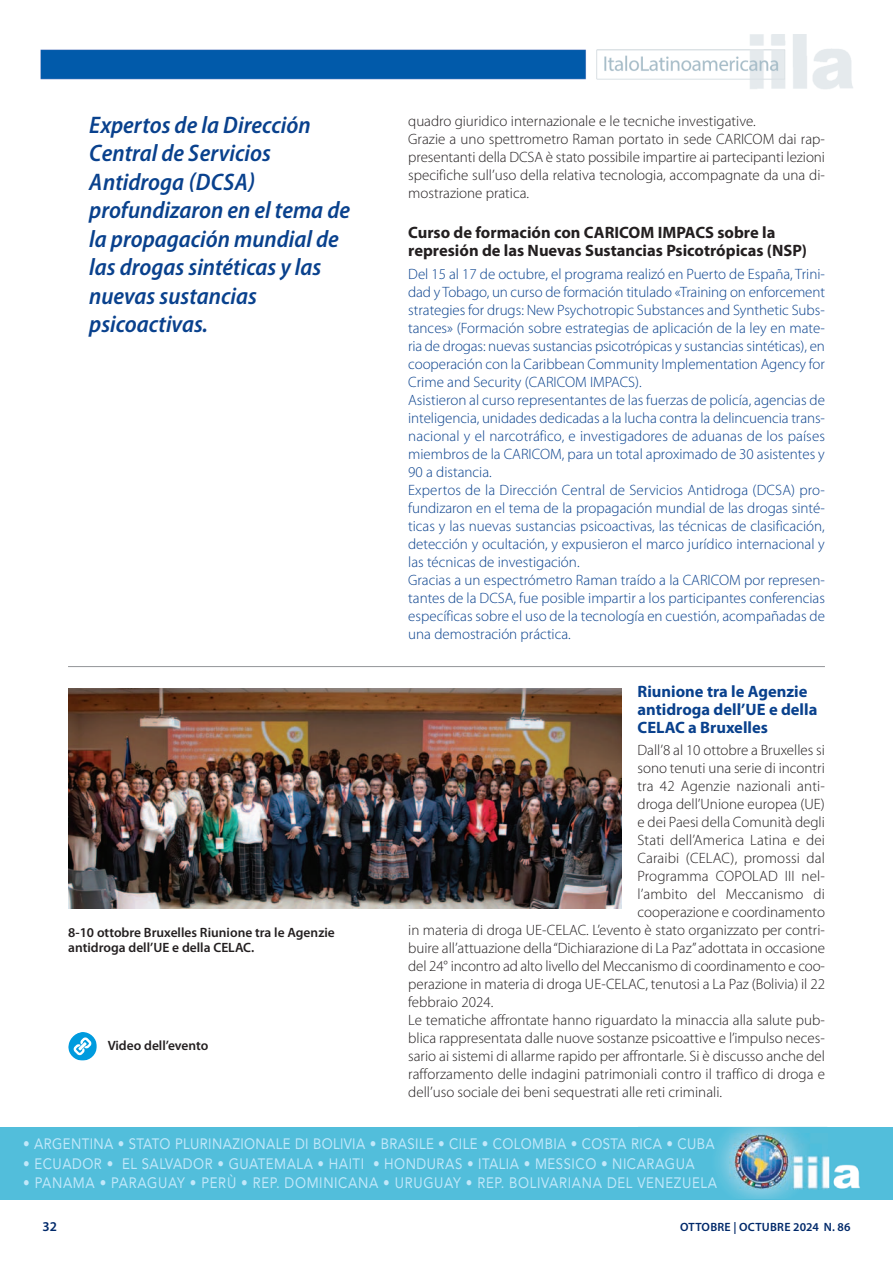
<style>
.page{position:relative;width:893px;height:1263px;background:#fff}
.page>*{position:absolute;margin:0;border:0;box-sizing:border-box;transform-origin:0 0}
.t1{font:italic 600 semi-condensed 24px/28.5px "Myriad Pro";color:#09418d}
.t2{font:700 16.5px/18px "Myriad Pro";color:#231f20}
.t3{font:700 16.5px/18px "Myriad Pro";color:#09418d}
.t4{font:300 15px/18px "Myriad Pro";color:#09418d}
.t5{font:300 15px/18px "Myriad Pro";color:#231f20}
.t6{font:15px "Avenir";letter-spacing:.04em;color:#c1e8fa;scale:.88 1}
.t7{font:600 13.5px/15px "Myriad Pro";color:#231f20}
.t8{font:600 13.5px "Myriad Pro";color:#00296a}
.t9{font:600 12px "Myriad Pro";letter-spacing:.02em;color:#00296a}
</style>
<div class="page">
<img style="left:40px;top:34px;width:813px;height:55px">
<div style="left:1px;top:1127px;width:892px;height:72px;background:#52bedb"></div>
<svg style="left:718px;top:1127px;width:73px;height:72px"></svg>
<img style="left:729px;top:1133px;width:131px;height:57px">
<hr style="left:68px;top:666px;width:757px;height:1px;background:#939598">
<img style="left:68px;top:689px;width:554px;height:219px">
<svg style="left:68px;top:1032px;width:29px;height:28px"></svg>
<h1 class="t1" style="left:89px;top:112px;width:262px">Expertos de la Dirección<br>Central de Servicios<br>Antidroga (DCSA) profundizaron en el tema de la propagación mundial de las drogas sintéticas y las nuevas sustancias psicoactivas.</h1>
<p class="t7" style="left:68px;top:926px;width:268px">8-10 ottobre Bruxelles Riunione tra le Agenzie antidroga dell’UE e della CELAC.</p>
<p class="t7" style="left:108px;top:1039px;width:102px">Video dell’evento</p>
<p class="t5" style="left:408px;top:113px;width:418px">quadro giuridico internazionale e le tecniche investigative.<br>Grazie a uno spettrometro Raman portato in sede CARICOM dai rap&shy;presentanti della DCSA è stato possibile impartire ai partecipanti lezioni specifiche sull’uso della relativa tecnologia, accompagnate da una di&shy;mostrazione pratica.</p>
<p class="t2" style="left:408px;top:225px;width:400px">Curso de formación con CARICOM IMPACS sobre la represión de las Nuevas Sustancias Psicotrópicas (NSP)</p>
<p class="t4" style="left:408px;top:266px;width:418px">Del 15 al 17 de octubre, el programa realizó en Puerto de España, Trini&shy;dad y Tobago, un curso de formación titulado «Training on enforcement strategies for drugs: New Psychotropic Substances and Synthetic Subs&shy;tances» (Formación sobre estrategias de aplicación de la ley en mate&shy;ria de drogas: nuevas sustancias psicotrópicas y sustancias sintéticas), en cooperación con la Caribbean Community Implementation Agency for Crime and Security (CARICOM IMPACS).<br>Asistieron al curso representantes de las fuerzas de policía, agencias de inteligencia, unidades dedicadas a la lucha contra la delincuencia trans&shy;nacional y el narcotráfico, e investigadores de aduanas de los países miembros de la CARICOM, para un total aproximado de 30 asistentes y 90 a distancia.<br>Expertos de la Dirección Central de Servicios Antidroga (DCSA) pro&shy;fundizaron en el tema de la propagación mundial de las drogas sinté&shy;ticas y las nuevas sustancias psicoactivas, las técnicas de clasificación, detección y ocultación, y expusieron el marco jurídico internacional y las técnicas de investigación.<br>Gracias a un espectrómetro Raman traído a la CARICOM por represen&shy;tantes de la DCSA, fue posible impartir a los participantes conferencias específicas sobre el uso de la tecnología en cuestión, acompañadas de una demostración práctica.</p>
<p class="t3" style="left:637px;top:684px;width:181px">Riunione tra le Agenzie antidroga dell’UE e della<br>CELAC a Bruxelles</p>
<p class="t5" style="left:637px;top:742px;width:189px">Dall’8 al 10 ottobre a Bruxelles si</p>
<p class="t5" style="left:637px;top:760px;width:189px">sono tenuti una serie di incontri</p>
<p class="t5" style="left:637px;top:778px;width:189px">tra 42 Agenzie nazionali anti-</p>
<p class="t5" style="left:637px;top:796px;width:189px">droga dell’Unione europea (UE)</p>
<p class="t5" style="left:637px;top:814px;width:189px">e dei Paesi della Comunità degli</p>
<p class="t5" style="left:637px;top:832px;width:189px">Stati dell’America Latina e dei</p>
<p class="t5" style="left:637px;top:850px;width:189px">Caraibi (CELAC), promossi dal</p>
<p class="t5" style="left:637px;top:868px;width:189px">Programma COPOLAD III nel-</p>
<p class="t5" style="left:637px;top:886px;width:189px">l’ambito del Meccanismo di</p>
<p class="t5" style="left:637px;top:904px;width:189px">cooperazione e coordinamento</p>
<p class="t5" style="left:408px;top:922px;width:418px">in materia di droga UE-CELAC. L’evento è stato organizzato per contri-</p>
<p class="t5" style="left:408px;top:940px;width:418px">buire all’attuazione della“Dichiarazione di La Paz”adottata in occasione</p>
<p class="t5" style="left:408px;top:958px;width:418px">del 24° incontro ad alto livello del Meccanismo di coordinamento e coo-</p>
<p class="t5" style="left:408px;top:976px;width:418px">perazione in materia di droga UE-CELAC, tenutosi a La Paz (Bolivia) il 22</p>
<p class="t5" style="left:408px;top:994px;width:87px">febbraio 2024.</p>
<p class="t5" style="left:408px;top:1012px;width:418px">Le tematiche affrontate hanno riguardato la minaccia alla salute pub-</p>
<p class="t5" style="left:408px;top:1030px;width:418px">blica rappresentata dalle nuove sostanze psicoattive e l’impulso neces-</p>
<p class="t5" style="left:408px;top:1048px;width:418px">sario ai sistemi di allarme rapido per affrontarle. Si è discusso anche del</p>
<p class="t5" style="left:408px;top:1066px;width:418px">rafforzamento delle indagini patrimoniali contro il traffico di droga e</p>
<p class="t5" style="left:408px;top:1084px;width:315px">dell’uso sociale dei beni sequestrati alle reti criminali.</p>
<p class="t6" style="left:23px;top:1132px;width:787px">• ARGENTINA • STATO PLURINAZIONALE DI BOLIVIA • BRASILE • CILE • COLOMBIA • COSTA RICA • CUBA</p>
<p class="t6" style="left:23px;top:1151px;width:765px">• ECUADOR • EL SALVADOR • GUATEMALA • HAITI • HONDURAS • ITALIA • MESSICO • NICARAGUA</p>
<p class="t6" style="left:23px;top:1171px;width:790px">• PANAMA • PARAGUAY • PERÙ • REP. DOMINICANA • URUGUAY • REP. BOLIVARIANA DEL VENEZUELA</p>
<p class="t8" style="left:43px;top:1221px;width:16px">32</p>
<p class="t9" style="left:680px;top:1222px;width:172px">OTTOBRE | OCTUBRE 2024 N. 86</p>
</div>
